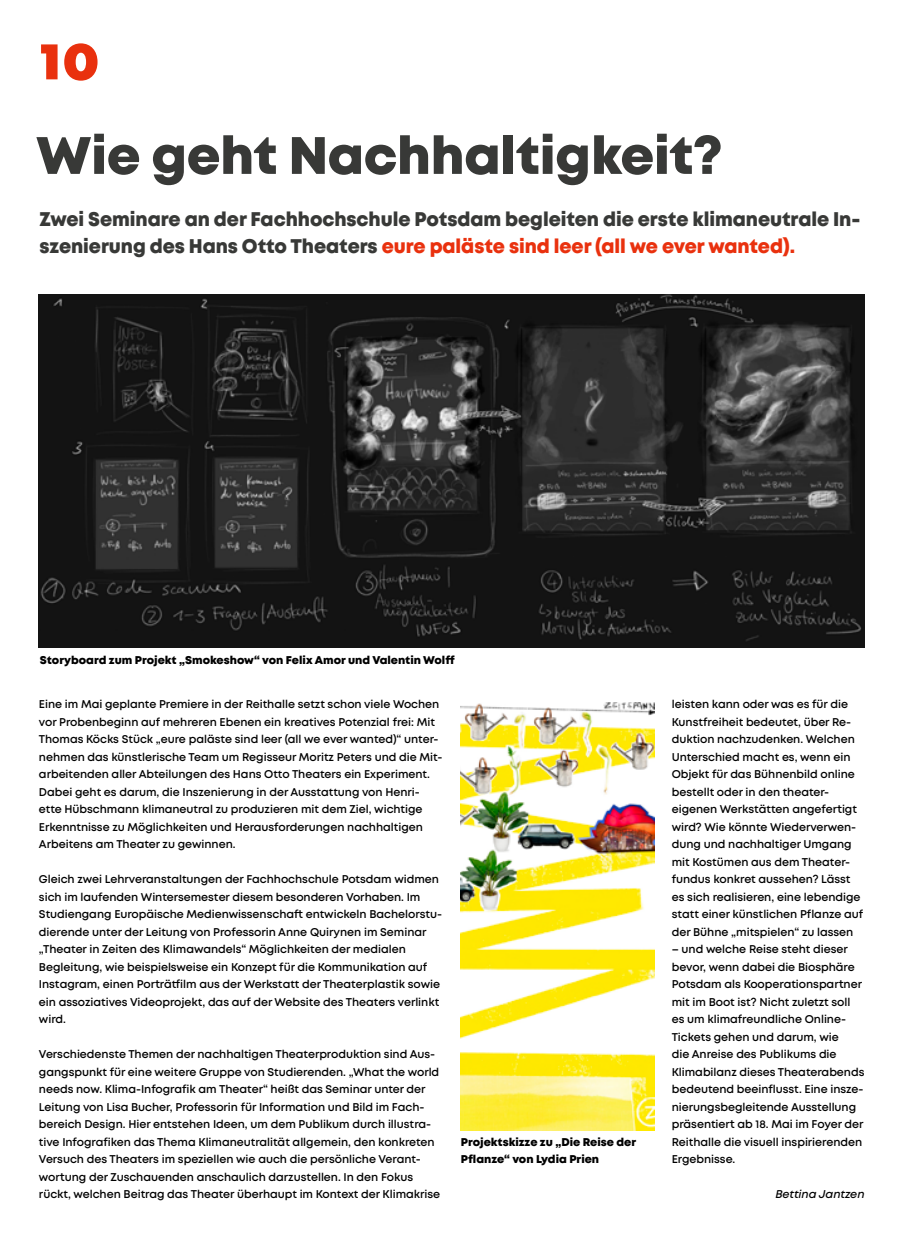
<style>
.page{position:relative;width:904px;height:1241px;background:#fff}
.page>*{position:absolute;margin:0;border:0;box-sizing:border-box;transform-origin:0 0}
.t1{font:800 52.5px "Mont";letter-spacing:-.005em;color:#383937}
.t2{font:900 52.5px "Mont";color:#e9310e}
.t3{font:800 19.75px/26.2px "Mont";letter-spacing:-.005em;color:#383937;scale:.96 1}
.t4{font:600 11.25px/17.5px "Mont";letter-spacing:-.005em;color:#000}
.t5{font:800 11.25px/17.5px "Mont";color:#000}
.t6{font:italic 600 11.25px "Mont";letter-spacing:-.005em;color:#000}
.s1{color:#e9310e}
</style>
<div class="page">
<img style="left:39px;top:294px;width:825px;height:353px">
<img style="left:461px;top:702px;width:193px;height:427px">
<h1 class="t2" style="left:40px;top:27px;width:61px">10</h1>
<h1 class="t1" style="left:36px;top:121px;width:687px">Wie geht Nachhaltigkeit?</h1>
<h2 class="t3" style="left:39px;top:206px;width:856px">Zwei Seminare an der Fachhochschule Potsdam begleiten die erste klimaneutrale In&shy;szenierung des Hans Otto Theaters <span class="s1">eure paläste sind leer (all we ever wanted).</span></h2>
<p class="t5" style="left:40px;top:651px;width:416px">Storyboard zum Projekt „Smokeshow“ von Felix Amor und Valentin Wolff</p>
<p class="t4" style="left:39px;top:695px;width:405px">Eine im Mai geplante Premiere in der Reithalle setzt schon viele Wochen vor Probenbeginn auf mehreren Ebenen ein kreatives Potenzial frei: Mit Thomas Köcks Stück „eure paläste sind leer (all we ever wanted)“ unter&shy;nehmen das künstlerische Team um Regisseur Moritz Peters und die Mit&shy;arbeitenden aller Abteilungen des Hans Otto Theaters ein Experiment.<br>Dabei geht es darum, die Inszenierung in der Ausstattung von Henri&shy;ette Hübschmann klimaneutral zu produzieren mit dem Ziel, wichtige Erkenntnisse zu Möglichkeiten und Herausforderungen nachhaltigen Arbeitens am Theater zu gewinnen.</p>
<p class="t4" style="left:39px;top:870px;width:405px">Gleich zwei Lehrveranstaltungen der Fachhochschule Potsdam widmen sich im laufenden Wintersemester diesem besonderen Vorhaben. Im Studiengang Europäische Medienwissenschaft entwickeln Bachelorstu&shy;dierende unter der Leitung von Professorin Anne Quirynen im Seminar „Theater in Zeiten des Klimawandels“ Möglichkeiten der medialen Begleitung, wie beispielsweise ein Konzept für die Kommunikation auf Instagram, einen Porträtfilm aus der Werkstatt der Theaterplastik sowie ein assoziatives Videoprojekt, das auf der Website des Theaters verlinkt wird.</p>
<p class="t4" style="left:39px;top:1045px;width:403px">Verschiedenste Themen der nachhaltigen Theaterproduktion sind Aus&shy;gangspunkt für eine weitere Gruppe von Studierenden. „What the world needs now. Klima-Infografik am Theater“ heißt das Seminar unter der Leitung von Lisa Bucher, Professorin für Information und Bild im Fach&shy;bereich Design. Hier entstehen Ideen, um dem Publikum durch illustra&shy;tive Infografiken das Thema Klimaneutralität allgemein, den konkreten Versuch des Theaters im speziellen wie auch die persönliche Verant&shy;wortung der Zuschauenden anschaulich darzustellen. In den Fokus rückt, welchen Beitrag das Theater überhaupt im Kontext der Klimakrise</p>
<p class="t5" style="left:461px;top:1132px;width:177px">Projektskizze zu „Die Reise der<br>Pflanze“ von Lydia Prien</p>
<p class="t4" style="left:671px;top:695px;width:193px">leisten kann oder was es für die<br>Kunstfreiheit bedeutet, über Re&shy;duktion nachzudenken. Welchen<br>Unterschied macht es, wenn ein<br>Objekt für das Bühnenbild online bestellt oder in den theater&shy;eigenen Werkstätten angefertigt wird? Wie könnte Wiederverwen&shy;dung und nachhaltiger Umgang mit Kostümen aus dem Theater&shy;fundus konkret aussehen? Lässt es sich realisieren, eine lebendige statt einer künstlichen Pflanze auf der Bühne „mitspielen“ zu lassen</p>
<p class="t4" style="left:671px;top:940px;width:194px">– und welche Reise steht dieser bevor, wenn dabei die Biosphäre<br>Potsdam als Kooperationspartner mit im Boot ist? Nicht zuletzt soll es um klimafreundliche Online-<br>Tickets gehen und darum, wie<br>die Anreise des Publikums die<br>Klimabilanz dieses Theaterabends bedeutend beeinflusst. Eine insze&shy;nierungsbegleitende Ausstellung präsentiert ab 18. Mai im Foyer der<br>Reithalle die visuell inspirierenden<br>Ergebnisse.</p>
<p class="t6" style="left:775px;top:1186px;width:91px">Bettina Jantzen</p>
</div>
